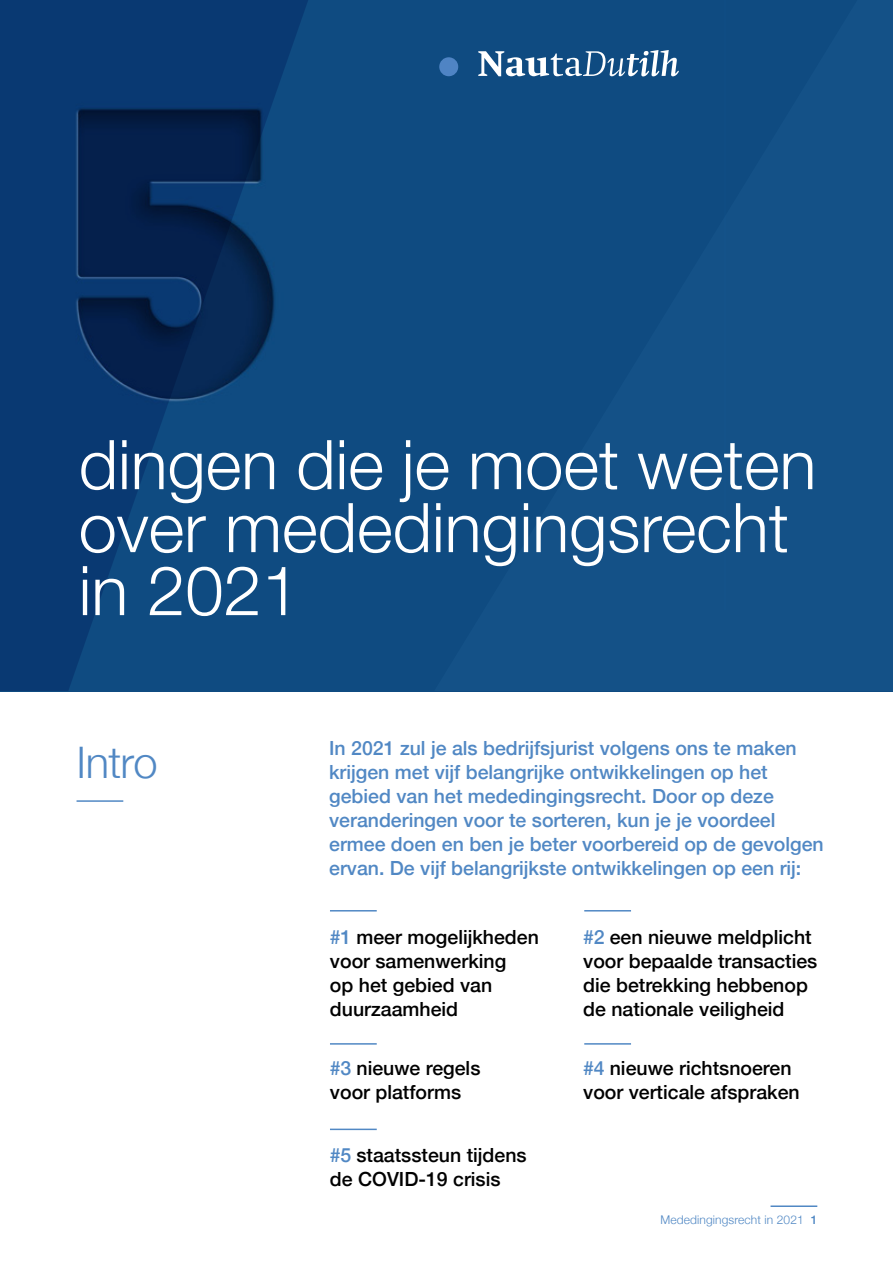
<style>
.page{position:relative;width:893px;height:1263px;background:#fff}
.page>*{position:absolute;margin:0;border:0;box-sizing:border-box;transform-origin:0 0}
.t1{font:300 68.55px/63px "Helvetica Neue";color:#fff}
.t2{font:300 43.5px "Helvetica Neue";letter-spacing:-.015em;color:#5188c4}
.t3{font:500 19.5px/24px "Helvetica Neue";color:#5188c4}
.t4{font:500 19.5px/24px "Helvetica Neue";color:#000}
.t5{font:300 12px "Helvetica Neue";letter-spacing:.01em;color:#5188c4}
.s1{color:#5188c4}
.s2{font-weight:500}
</style>
<div class="page">
<hr style="left:770px;top:1205px;width:47px;height:2px;background:#5188c4">
<div style="left:308px;top:0;width:126px;height:610px;background:#0f4b81"></div>
<svg style="left:0;top:0;width:308px;height:691px;background:#0a3a6f"></svg>
<div style="left:434px;top:0;width:459px;height:691px;background:#145187"></div>
<hr style="left:330px;top:910px;width:47px;height:1px;background:#5188c4">
<hr style="left:584px;top:910px;width:47px;height:1px;background:#5188c4">
<hr style="left:330px;top:1043px;width:47px;height:2px;background:#5188c4">
<hr style="left:584px;top:1043px;width:47px;height:2px;background:#5188c4">
<hr style="left:330px;top:1128px;width:47px;height:2px;background:#5188c4">
<hr style="left:77px;top:800px;width:46px;height:2px;background:#5188c4">
<h1 class="t1" style="left:79px;top:428px;width:739px">dingen die je moet weten over mededingingsrecht in 2021</h1>
<h2 class="t2" style="left:77px;top:727px;width:83px">Intro</h2>
<p class="t3" style="left:329px;top:734px;width:496px">In 2021 zul je als bedrijfsjurist volgens ons te maken krijgen met vijf belangrijke ontwikkelingen op het gebied van het mededingingsrecht. Door op deze veranderingen voor te sorteren, kun je je voordeel ermee doen en ben je beter voorbereid op de gevolgen ervan. De vijf belangrijkste ontwikkelingen op een rij:</p>
<p class="t4" style="left:330px;top:923px;width:210px"><span class="s1">#1</span> meer mogelijkheden voor samenwerking<br>op het gebied van duurzaamheid</p>
<p class="t4" style="left:583px;top:923px;width:236px"><span class="s1">#2</span> een nieuwe meldplicht voor bepaalde transacties die betrekking hebbenop de nationale veiligheid</p>
<p class="t4" style="left:330px;top:1054px;width:152px"><span class="s1">#3</span> nieuwe regels voor platforms</p>
<p class="t4" style="left:583px;top:1054px;width:218px"><span class="s1">#4</span> nieuwe richtsnoeren voor verticale afspraken</p>
<p class="t4" style="left:330px;top:1141px;width:198px"><span class="s1">#5</span> staatssteun tijdens de COVID-19 crisis</p>
<p class="t5" style="left:660px;top:1210px;width:158px">Mededingingsrecht in 2021 <span class="s2">1</span></p>
</div>
